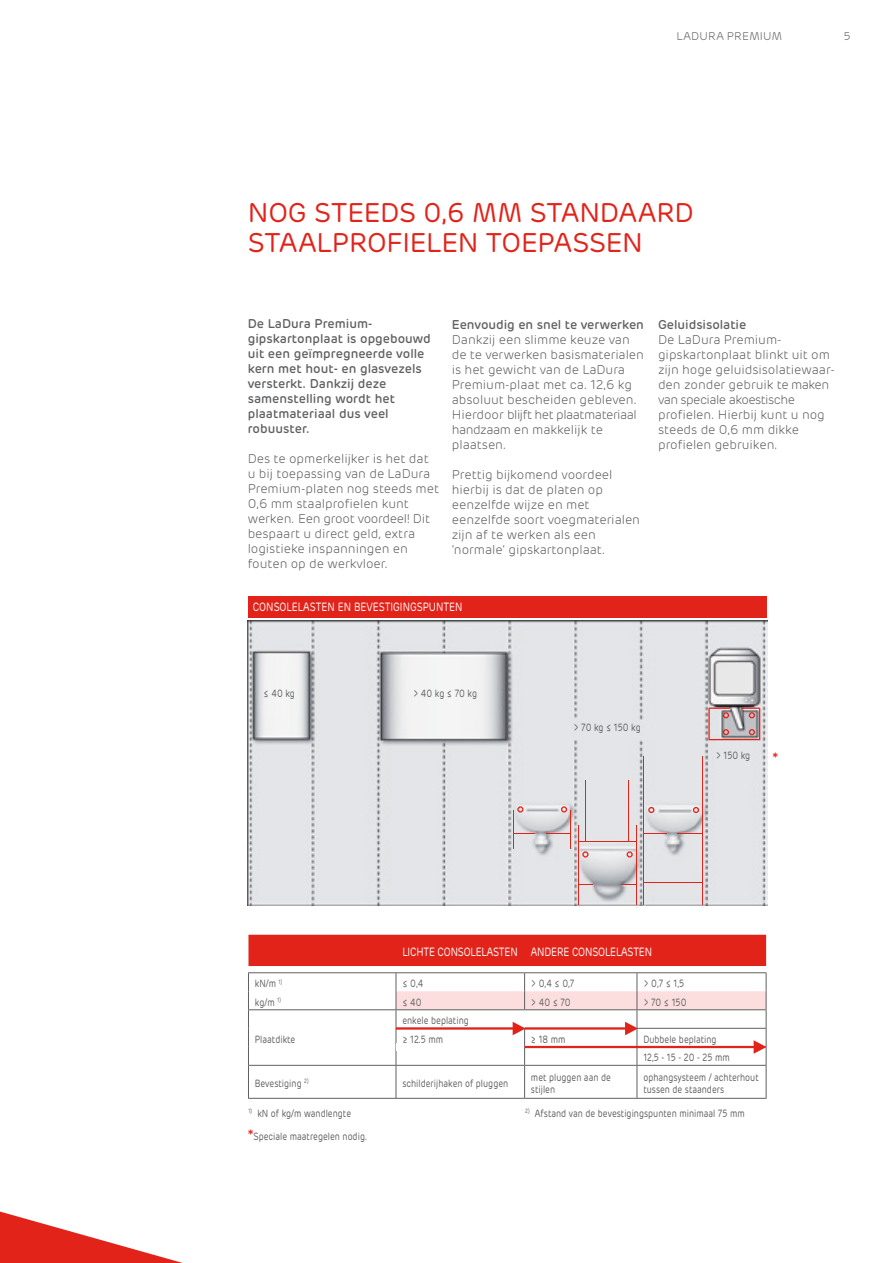
<style>
.page{position:relative;width:893px;height:1263px;background:#fff}
.page>*{position:absolute;margin:0;border:0;box-sizing:border-box;transform-origin:0 0}
.t1{font:27px/30px "Rubrik";letter-spacing:-.005em;color:#e2231a}
.t2{font:15px "Rubrik";color:#e2231a}
.t3{font:300 12.75px/15px "Rubrik";letter-spacing:-.005em;color:#5f6062}
.t4{font:500 12.75px/15px "Rubrik";color:#5f6062}
.t5{font:12px "Rubrik";color:#fff;scale:.8 1}
.t6{font:300 11.25px "Rubrik";letter-spacing:.02em;color:#5f6062}
.t7{font:10.5px/18.5px "Rubrik";color:#5f6062;scale:.8 1}
.t8{font:6.15px "Rubrik";color:#5f6062;scale:.8 1}
.s1{font-size:15px;color:#e2231a}
</style>
<div class="page">
<svg style="left:0;top:1211px;width:183px;height:52px"></svg>
<div style="left:248px;top:596px;width:518px;height:21px;background:#e2231a"></div>
<img style="left:248px;top:620px;width:519px;height:285px">
<div style="left:248px;top:935px;width:518px;height:31px;background:#e2231a"></div>
<hr style="left:248px;top:1009px;width:148px;height:1px;background:#5f6062">
<hr style="left:396px;top:1066px;width:1px;height:32px;background:#5f6062">
<hr style="left:637px;top:1066px;width:1px;height:32px;background:#5f6062">
<hr style="left:524px;top:1066px;width:1px;height:32px;background:#5f6062">
<hr style="left:248px;top:1065px;width:148px;height:1px;background:#5f6062">
<hr style="left:396px;top:1065px;width:129px;height:1px;background:#5f6062">
<hr style="left:525px;top:1065px;width:112px;height:1px;background:#5f6062">
<hr style="left:637px;top:1065px;width:129px;height:1px;background:#5f6062">
<svg style="left:248px;top:973px;width:1px;height:92px"></svg>
<hr style="left:248px;top:1066px;width:1px;height:32px;background:#5f6062">
<hr style="left:248px;top:972px;width:148px;height:1px;background:#5f6062">
<hr style="left:396px;top:972px;width:129px;height:1px;background:#5f6062">
<hr style="left:525px;top:972px;width:112px;height:1px;background:#5f6062">
<hr style="left:637px;top:972px;width:129px;height:1px;background:#5f6062">
<hr style="left:766px;top:1066px;width:1px;height:32px;background:#5f6062">
<hr style="left:248px;top:1098px;width:148px;height:1px;background:#5f6062">
<hr style="left:396px;top:1098px;width:129px;height:1px;background:#5f6062">
<hr style="left:525px;top:1098px;width:112px;height:1px;background:#5f6062">
<hr style="left:637px;top:1098px;width:129px;height:1px;background:#5f6062">
<svg style="left:396px;top:973px;width:371px;height:92px"></svg>
<div style="left:396px;top:1044px;width:128px;height:7px;background:#fff"></div>
<hr style="left:513px;top:810px;width:1px;height:39px;background:#e2231a">
<hr style="left:585px;top:780px;width:1px;height:62px;background:#e2231a">
<hr style="left:578px;top:825px;width:1px;height:79px;background:#e2231a">
<hr style="left:643px;top:756px;width:1px;height:148px;background:#e2231a">
<hr style="left:636px;top:825px;width:1px;height:79px;background:#e2231a">
<hr style="left:702px;top:756px;width:1px;height:148px;background:#e2231a">
<hr style="left:629px;top:780px;width:1px;height:62px;background:#e2231a">
<hr style="left:570px;top:810px;width:1px;height:39px;background:#e2231a">
<svg style="left:514px;top:833px;width:21px;height:1px"></svg>
<svg style="left:546px;top:833px;width:24px;height:1px"></svg>
<hr style="left:579px;top:841px;width:58px;height:1px;background:#e2231a">
<svg style="left:644px;top:833px;width:23px;height:1px"></svg>
<hr style="left:644px;top:882px;width:58px;height:1px;background:#e2231a">
<svg style="left:621px;top:884px;width:15px;height:1px"></svg>
<svg style="left:517px;top:806px;width:6px;height:6px"></svg>
<svg style="left:648px;top:807px;width:6px;height:6px"></svg>
<svg style="left:582px;top:851px;width:6px;height:6px"></svg>
<svg style="left:561px;top:806px;width:6px;height:6px"></svg>
<svg style="left:693px;top:807px;width:6px;height:6px"></svg>
<svg style="left:723px;top:729px;width:6px;height:6px"></svg>
<svg style="left:749px;top:729px;width:6px;height:6px"></svg>
<svg style="left:723px;top:712px;width:6px;height:6px"></svg>
<svg style="left:627px;top:851px;width:6px;height:6px"></svg>
<svg style="left:579px;top:884px;width:14px;height:1px"></svg>
<svg style="left:677px;top:833px;width:25px;height:1px"></svg>
<div style="left:708px;top:707px;width:52px;height:33px;border:1px solid #e2231a"></div>
<hr style="left:709px;top:707px;width:21px;height:2px;background:#e2231a">
<svg style="left:741px;top:707px;width:19px;height:11px"></svg>
<p class="t6" style="left:676px;top:30px;width:107px">LaDura Premium</p>
<p class="t6" style="left:844px;top:30px;width:8px">5</p>
<h1 class="t1" style="left:248px;top:198px;width:443px">N og steeds 0,6 mm standaard staalprofielen toepassen</h1>
<p class="t4" style="left:248px;top:317px;width:185px">De LaDura Premium&shy;gipskartonplaat is opgebouwd uit een geïmpregneerde volle kern met hout- en glasvezels versterkt. Dankzij deze samenstelling wordt het plaatmateriaal dus veel robuuster.</p>
<p class="t3" style="left:248px;top:452px;width:193px">Des te opmerkelijker is het dat u bij toepassing van de LaDura<br>Premium-platen nog steeds met<br>0,6 mm staalprofielen kunt werken. Een groot voordeel! Dit bespaart u direct geld, extra logistieke inspanningen en fouten op de werkvloer.</p>
<p class="t4" style="left:452px;top:317px;width:194px">Eenvoudig en snel te verwerken</p>
<p class="t3" style="left:452px;top:332px;width:194px">Dankzij een slimme keuze van de te verwerken basismaterialen is het gewicht van de LaDura<br>Premium-plaat met ca. 12,6 kg absoluut bescheiden gebleven.<br>H ierdoor blijft het plaatmateriaal handzaam en makkelijk te plaatsen.</p>
<p class="t3" style="left:452px;top:467px;width:190px">Prettig bijkomend voordeel hierbij is dat de platen op eenzelfde wijze en met eenzelfde soort voegmaterialen zijn af te werken als een ‘normale‘ gipskartonplaat.</p>
<p class="t5" style="left:253px;top:600px;width:264px">Consolelasten en bevestigingspunten</p>
<p class="t4" style="left:658px;top:317px;width:90px">Geluidsisolatie</p>
<p class="t3" style="left:658px;top:332px;width:178px">De LaDura Premium&shy;gipskartonplaat blinkt uit om zijn hoge geluidsisolatiewaar&shy;den zonder gebruik te maken van speciale akoestische profielen. H ierbij kunt u nog steeds de 0,6 mm dikke profielen gebruiken.</p>
<p class="t7" style="left:264px;top:684px;width:41px">≤ 40 kg</p>
<p class="t7" style="left:413px;top:684px;width:81px">&gt; 40 kg ≤ 70 kg</p>
<p class="t7" style="left:573px;top:718px;width:86px">&gt; 70 kg ≤ 150 kg</p>
<p class="t7" style="left:716px;top:747px;width:45px">&gt; 150 kg</p>
<p class="t2" style="left:772px;top:749px;width:7px">*</p>
<p class="t5" style="left:402px;top:944px;width:314px">Lichte consolelasten And ere consolelasten</p>
<p class="t7" style="left:255px;top:974px;width:36px">kN/m <sup>1)</sup></p>
<p class="t7" style="left:402px;top:974px;width:28px">≤ 0,4</p>
<p class="t7" style="left:531px;top:974px;width:56px">&gt; 0,4 ≤ 0,7</p>
<p class="t7" style="left:643px;top:974px;width:53px">&gt; 0,7 ≤ 1,5</p>
<p class="t7" style="left:255px;top:993px;width:34px">kg/m <sup>1)</sup></p>
<p class="t7" style="left:402px;top:993px;width:26px">≤ 40</p>
<p class="t7" style="left:531px;top:993px;width:51px">&gt; 40 ≤ 70</p>
<p class="t7" style="left:643px;top:993px;width:55px">&gt; 70 ≤ 150</p>
<p class="t7" style="left:255px;top:1030px;width:52px">Plaatdikte</p>
<p class="t7" style="left:402px;top:1011px;width:85px">enkele beplating ≥ 12,5 mm</p>
<p class="t7" style="left:531px;top:1030px;width:45px">≥ 18 mm</p>
<p class="t7" style="left:643px;top:1030px;width:109px">Dubbele beplating<br>12,5 - 15 - 20 - 25 mm</p>
<p class="t7" style="left:255px;top:1074px;width:69px">Bevestiging <sup>2)</sup></p>
<p class="t7" style="left:402px;top:1074px;width:134px">schilderijhaken of pluggen</p>
<p class="t7" style="left:531px;top:1071px;width:101px;line-height:12px">met pluggen aan de stijlen</p>
<p class="t7" style="left:643px;top:1071px;width:146px;line-height:12px">ophangsysteem / achterhout tussen de staanders</p>
<p class="t8" style="left:525px;top:1107px;width:7px">2)</p>
<p class="t7" style="left:248px;top:1104px;width:130px"><sup>1)</sup> kN of kg/m wandlengte</p>
<p class="t7" style="left:535px;top:1104px;width:264px">Afstand van de bevestigingspunten minimaal 75 mm</p>
<p class="t7" style="left:248px;top:1127px;width:151px"><span class="s1">*</span>Speciale maatregelen nodig.</p>
</div>
